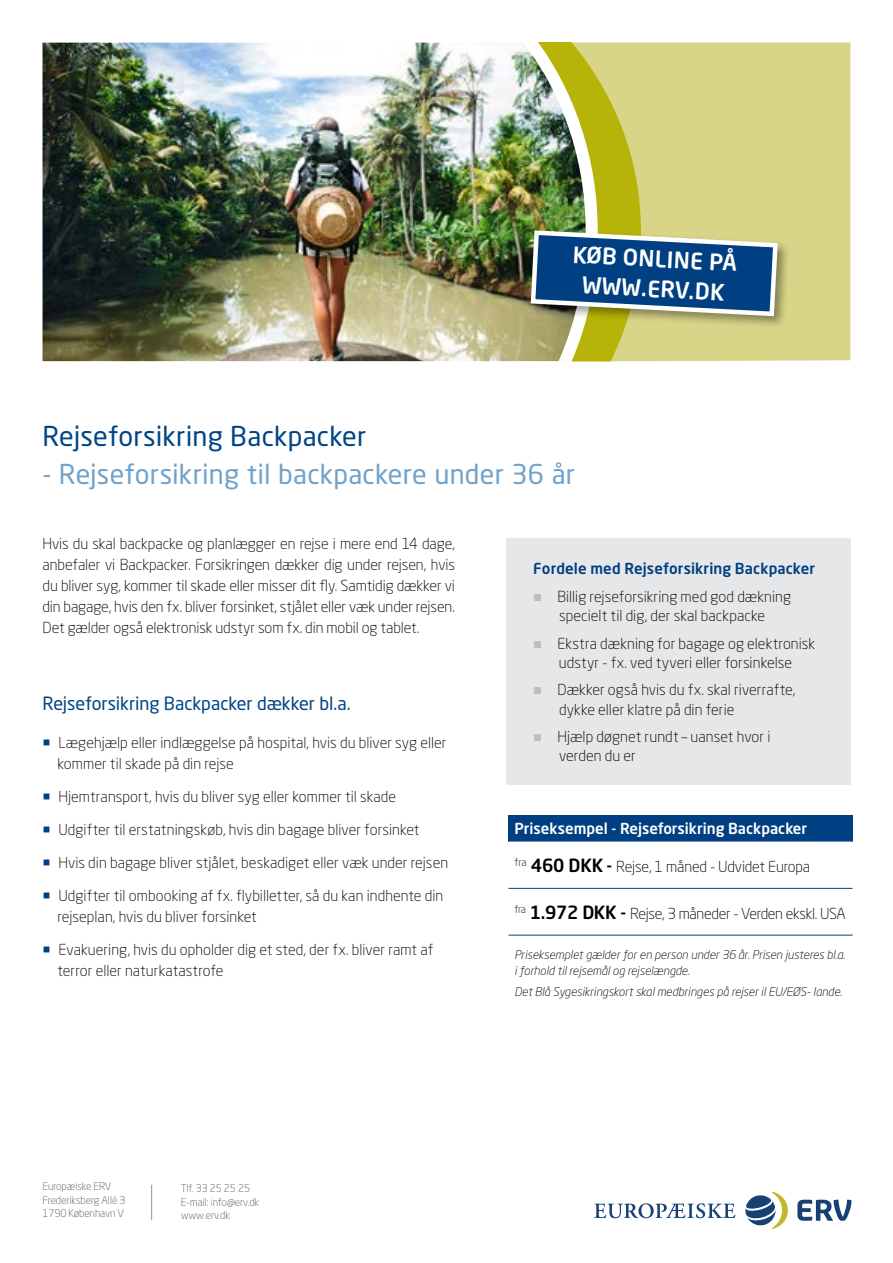
<style>
.page{position:relative;width:893px;height:1263px;background:#fff}
.page>*{position:absolute;margin:0;border:0;box-sizing:border-box;transform-origin:0 0}
.t1{font:27px "Neo Sans W1 G";letter-spacing:.005em;color:#71a2c9}
.t2{font:27px "Neo Sans W1 G";letter-spacing:.005em;color:#004585}
.t3{font:500 22.5px/30px "Neo Sans Pro";color:#fff;text-align:center}
.t4{font:18px "Neo Sans W1 G";letter-spacing:-.005em;color:#004585}
.t5{font:300 15px/21px "Neo Sans W1 G";letter-spacing:.005em;color:#000}
.t6{font:300 15px "Neo Sans W1 G";letter-spacing:-.02em;color:#000}
.t7{font:500 15px "Neo Sans Pro";color:#fff}
.t8{font:500 15px "Neo Sans Pro";letter-spacing:.005em;color:#003f81}
.t9{font:italic 300 12px/16.5px "Neo Sans Pro";color:#000}
.t10{font:300 10.5px/13.5px "Neo Sans W1 G";letter-spacing:-.01em;color:#58595b}
.s1{color:#003f81}
.s2{color:#bcbec0}
.s3{font-family:"Neo Sans Pro";font-weight:500;font-size:18px}
</style>
<div class="page">
<img style="left:43px;top:43px;width:476px;height:318px">
<div style="left:780px;top:43px;width:70px;height:318px;background:#d9d588"></div>
<div style="left:528px;top:228px;width:263px;height:102px;background:#000;opacity:.4"></div>
<img style="left:519px;top:42px;width:261px;height:319px">
<div style="left:506px;top:538px;width:344px;height:246px;background:#e6e7e8"></div>
<div style="left:508px;top:815px;width:345px;height:26px;background:#003f81"></div>
<svg style="left:508px;top:841px;width:345px;height:94px"></svg>
<hr style="left:508px;top:888px;width:345px;height:1px;background:#003f81">
<hr style="left:508px;top:935px;width:345px;height:1px;background:#003f81">
<svg style="left:594px;top:1203px;width:141px;height:15px"></svg>
<svg style="left:797px;top:1200px;width:54px;height:21px"></svg>
<svg style="left:745px;top:1192px;width:43px;height:37px"></svg>
<hr style="left:151px;top:1185px;width:1px;height:35px;background:#939598">
<h2 class="t3" style="left:574px;top:239px;width:166px;rotate:3deg">KØB ONLINE PÅ<br>WWW.ERV.DK</h2>
<h1 class="t2" style="left:43px;top:419px;width:325px">Rejseforsikring Backpacker</h1>
<h1 class="t1" style="left:43px;top:457px;width:534px">- Rejseforsikring til backpackere under 36 år</h1>
<p class="t5" style="left:43px;top:533px;width:414px;text-align:justify">Hvis du skal backpacke og planlægger en rejse i mere end 14 dage, anbefaler vi Backpacker. Forsikringen dækker dig under rejsen, hvis du bliver syg, kommer til skade eller misser dit fly. Samtidig dækker vi din bagage, hvis den fx. bliver forsinket, stjålet eller væk under rejsen.<br>Det gælder også elektronisk udstyr som fx. din mobil og tablet.</p>
<p class="t4" style="left:43px;top:692px;width:310px">Rejseforsikring Backpacker dækker bl.a.</p>
<p class="t5" style="left:57px;top:732px;width:391px;text-indent:-15px"><span class="s1">○</span> Lægehjælp eller indlæggelse på hospital, hvis du bliver syg eller kommer til skade på din rejse</p>
<p class="t5" style="left:43px;top:786px;width:355px"><span class="s1">○</span> Hjemtransport, hvis du bliver syg eller kommer til skade</p>
<p class="t5" style="left:43px;top:819px;width:379px"><span class="s1">○</span> Udgifter til erstatningskøb, hvis din bagage bliver forsinket</p>
<p class="t5" style="left:43px;top:852px;width:407px"><span class="s1">○</span> Hvis din bagage bliver stjålet, beskadiget eller væk under rejsen</p>
<p class="t5" style="left:57px;top:885px;width:387px;text-indent:-15px"><span class="s1">○</span> Udgifter til ombooking af fx. flybilletter, så du kan indhente din rejseplan, hvis du bliver forsinket</p>
<p class="t5" style="left:57px;top:939px;width:377px;text-indent:-15px"><span class="s1">○</span> Evakuering, hvis du opholder dig et sted, der fx. bliver ramt af terror eller naturkatastrofe</p>
<p class="t8" style="left:533px;top:559px;width:283px">Fordele med Rejseforsikring Backpacker</p>
<p class="t5" style="left:533px;top:586px;width:259px;line-height:19.5px;text-align:center"><span class="s2">■</span> Billig rejseforsikring med god dækning specielt til dig, der skal backpacke</p>
<p class="t5" style="left:533px;top:633px;width:283px;line-height:19.5px;text-align:center"><span class="s2">■</span> Ekstra dækning for bagage og elektronisk udstyr - fx. ved tyveri eller forsinkelse</p>
<p class="t5" style="left:559px;top:679px;width:238px;line-height:19.5px;text-indent:-26px"><span class="s2">■</span> Dækker også hvis du fx. skal riverrafte, dykke eller klatre på din ferie</p>
<p class="t5" style="left:559px;top:726px;width:213px;line-height:19.5px;text-indent:-26px"><span class="s2">■</span> Hjælp døgnet rundt – uanset hvor i verden du er</p>
<p class="t7" style="left:514px;top:819px;width:294px">Priseksempel - Rejseforsikring Backpacker</p>
<p class="t5" style="left:514px;top:856px;width:297px"><sup>fra</sup> <span class="s3">460 DKK -</span> Rejse, 1 måned - Udvidet Europa</p>
<p class="t6" style="left:514px;top:904px;width:333px"><sup>fra</sup> <span class="s3">1.972 DKK -</span> Rejse, 3 måneder - Verden ekskl. USA</p>
<p class="t9" style="left:514px;top:946px;width:332px">Priseksemplet gælder for en person under 36 år. Prisen justeres bl.a. i forhold til rejsemål og rejselængde.</p>
<p class="t9" style="left:514px;top:983px;width:329px">Det Blå Sygesikringskort skal medbringes på rejser il EU/EØS- lande.</p>
<p class="t10" style="left:43px;top:1179px;width:85px">Europæiske ERV<br>Frederiksberg Allé 3<br>1790 København V</p>
<p class="t10" style="left:181px;top:1181px;width:80px">Tlf. 33 25 25 25<br>E-mail: info@erv.dk www.erv.dk</p>
</div>
